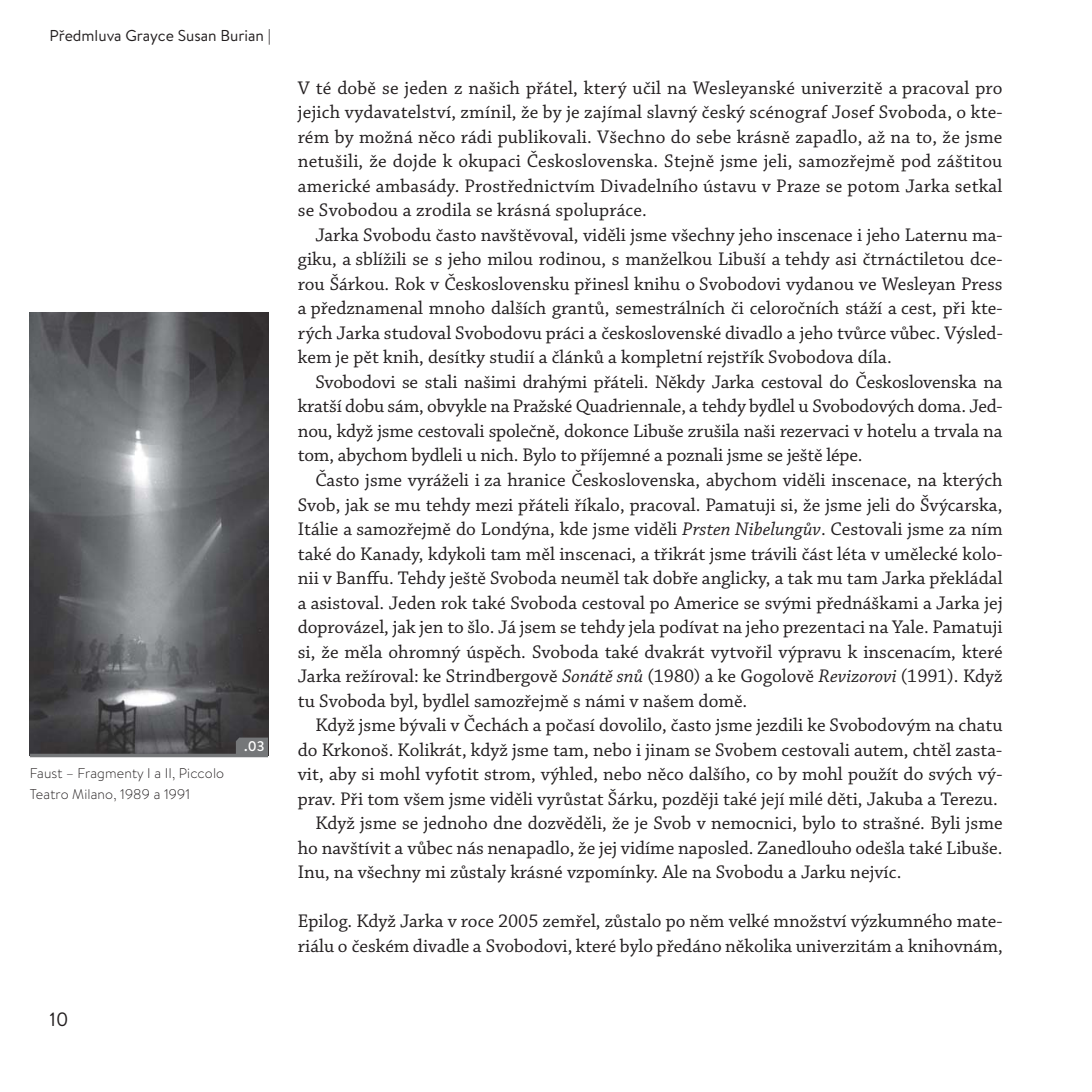
<style>
.page{position:relative;width:1092px;height:1092px;background:#fff}
.page>*{position:absolute;margin:0;border:0;box-sizing:border-box;transform-origin:0 0}
.t1{font:19.25px/24.5px "Chaparral Pro";color:#231f20;text-align:justify}
.t2{font:19.25px "Brandon Text";color:#231f20}
.t3{font:15.75px "Brandon Text";color:#231f20}
.t4{font:300 14px/21px "Brandon Text";letter-spacing:.01em;color:#231f20}
.t5{font:500 14px "Brandon Text";color:#fff}
.s1{font-style:italic}
</style>
<div class="page">
<img style="left:30px;top:313px;width:238px;height:440px">
<svg style="left:236px;top:737px;width:32px;height:16px"></svg>
<svg style="left:30px;top:753px;width:238px;height:4px"></svg>
<p class="t3" style="left:50px;top:30px;width:223px">Předmluva Grayce Susan Burian |</p>
<p class="t4" style="left:30px;top:763px;width:196px">Faust – Fragmenty I a II, Piccolo<br>Teatro Milano, 1989 a 1991</p>
<p class="t5" style="left:244px;top:741px;width:22px">.03</p>
<p class="t2" style="left:50px;top:1012px;width:20px">10</p>
<p class="t1" style="left:298px;top:77px;width:706px">V té době se jeden z našich přátel, který učil na Wesleyanské univerzitě a pracoval pro jejich vydavatelství, zmínil, že by je zajímal slavný český scénograf Josef Svoboda, o kte&shy;rém by možná něco rádi publikovali. Všechno do sebe krásně zapadlo, až na to, že jsme netušili, že dojde k okupaci Československa. Stejně jsme jeli, samozřejmě pod záštitou americké ambasády. Prostřednictvím Divadelního ústavu v Praze se potom Jarka setkal se Svobodou a zrodila se krásná spolupráce.</p>
<p class="t1" style="left:298px;top:224px;width:706px;text-indent:17px">Jarka Svobodu často navštěvoval, viděli jsme všechny jeho inscenace i jeho Laternu ma&shy;giku, a sblížili se s jeho milou rodinou, s manželkou Libuší a tehdy asi čtrnáctiletou dce&shy;rou Šárkou. Rok v Československu přinesl knihu o Svobodovi vydanou ve Wesleyan Press a předznamenal mnoho dalších grantů, semestrálních či celoročních stáží a cest, při kte&shy;rých Jarka studoval Svobodovu práci a československé divadlo a jeho tvůrce vůbec. Výsled&shy;kem je pět knih, desítky studií a článků a kompletní rejstřík Svobodova díla.</p>
<p class="t1" style="left:298px;top:371px;width:706px;text-indent:17px">Svobodovi se stali našimi drahými přáteli. Někdy Jarka cestoval do Československa na kratší dobu sám, obvykle na Pražské Quadriennale, a tehdy bydlel u Svobodových doma. Jed&shy;nou, když jsme cestovali společně, dokonce Libuše zrušila naši rezervaci v hotelu a trvala na tom, abychom bydleli u nich. Bylo to příjemné a poznali jsme se ještě lépe.</p>
<p class="t1" style="left:298px;top:469px;width:706px;text-indent:17px">Často jsme vyráželi i za hranice Československa, abychom viděli inscenace, na kterých Svob, jak se mu tehdy mezi přáteli říkalo, pracoval. Pamatuji si, že jsme jeli do Švýcarska, Itálie a samozřejmě do Londýna, kde jsme viděli <span class="s1">Prsten Nibelungův</span>. Cestovali jsme za ním také do Kanady, kdykoli tam měl inscenaci, a třikrát jsme trávili část léta v umělecké kolo&shy;nii v Banffu. Tehdy ještě Svoboda neuměl tak dobře anglicky, a tak mu tam Jarka překládal a asistoval. Jeden rok také Svoboda cestoval po Americe se svými přednáškami a Jarka jej doprovázel, jak jen to šlo. Já jsem se tehdy jela podívat na jeho prezentaci na Yale. Pamatuji si, že měla ohromný úspěch. Svoboda také dvakrát vytvořil výpravu k inscenacím, které Jarka režíroval: ke Strindbergově <span class="s1">Sonátě snů</span> (1980) a ke Gogolově <span class="s1">Revizorovi</span> (1991). Když tu Svoboda byl, bydlel samozřejmě s námi v našem domě.</p>
<p class="t1" style="left:315px;top:714px;width:688px">Když jsme bývali v Čechách a počasí dovolilo, často jsme jezdili ke Svobodovým na chatu</p>
<p class="t1" style="left:298px;top:739px;width:706px">do Krkonoš. Kolikrát, když jsme tam, nebo i jinam se Svobem cestovali autem, chtěl zasta-</p>
<p class="t1" style="left:298px;top:763px;width:706px">vit, aby si mohl vyfotit strom, výhled, nebo něco dalšího, co by mohl použít do svých vý-</p>
<p class="t1" style="left:298px;top:788px;width:701px">prav. Při tom všem jsme viděli vyrůstat Šárku, později také její milé děti, Jakuba a Terezu.</p>
<p class="t1" style="left:315px;top:812px;width:688px">Když jsme se jednoho dne dozvěděli, že je Svob v nemocnici, bylo to strašné. Byli jsme</p>
<p class="t1" style="left:298px;top:837px;width:706px">ho navštívit a vůbec nás nenapadlo, že jej vidíme naposled. Zanedlouho odešla také Libuše.</p>
<p class="t1" style="left:298px;top:861px;width:605px">Inu, na všechny mi zůstaly krásné vzpomínky. Ale na Svobodu a Jarku nejvíc.</p>
<p class="t1" style="left:298px;top:910px;width:706px">Epilog. Když Jarka v roce 2005 zemřel, zůstalo po něm velké množství výzkumného mate&shy;riálu o českém divadle a Svobodovi, které bylo předáno několika univerzitám a knihovnám,</p>
</div>
